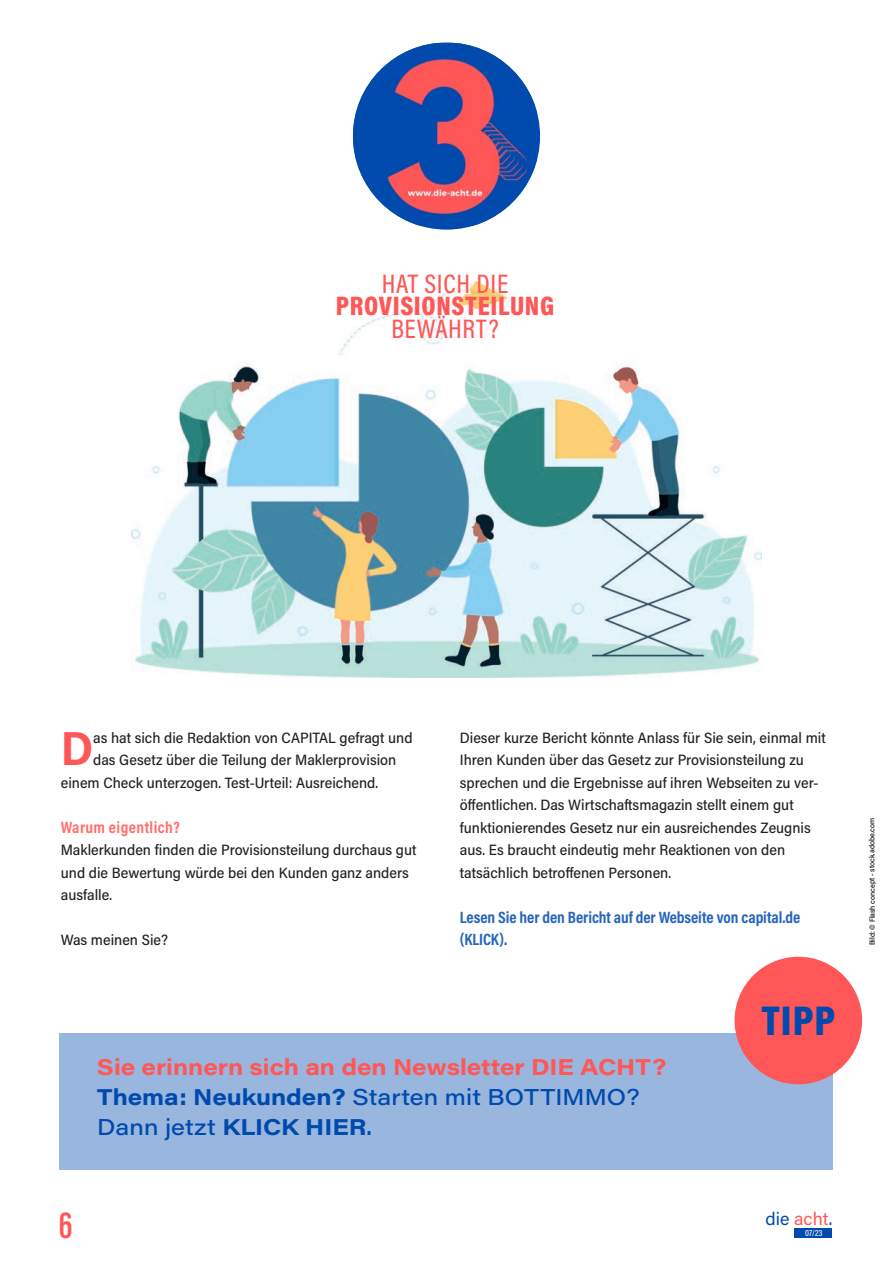
<style>
.page{position:relative;width:893px;height:1263px;background:#fff}
.page>*{position:absolute;margin:0;border:0;box-sizing:border-box;transform-origin:0 0}
.t1{font:700 48px "Acumin Pro Semi Cond";color:#ff5757}
.t2{font:900 42px "Acumin Pro Cond";color:#004aad}
.t3{font:600 39px "Acumin Pro Extra Cond";color:#ff5757}
.t4{font:500 27px "Acumin Pro Cond";letter-spacing:.025em;color:#ff5757}
.t5{font:900 27px "Acumin Pro Cond";letter-spacing:.025em;color:#ff5757}
.t6{font:500 22.5px "Acumin Pro Wide";color:#004aad}
.t7{font:700 22.5px "Acumin Pro Wide";color:#ff5757}
.t8{font:18px "Acumin Pro";color:#004aad}
.t9{font:700 16.5px/22.5px "Acumin Pro Cond";letter-spacing:-.005em;color:#2665b9}
.t10{font:700 16.5px "Acumin Pro Cond";letter-spacing:.025em;color:#ff7070}
.t11{font:500 15px/22.5px "Acumin Pro Semi Cond";color:#231f20}
.t12{font:500 9px "Acumin Pro Cond";color:#fff}
.t13{font:500 7.5px "Acumin Pro Semi Cond";color:#000}
.s1{font-weight:700}
.s2{color:#ff5757}
</style>
<div class="page">
<img style="left:132px;top:281px;width:629px;height:397px">
<div style="left:794px;top:1228px;width:38px;height:10px;background:#004aad"></div>
<img style="left:354px;top:43px;width:182px;height:183px">
<div style="left:59px;top:1033px;width:774px;height:136px;background:#99b7de"></div>
<div style="left:735px;top:957px;width:127px;height:127px;background:#ff5757;border-radius:50%"></div>
<p class="t4" style="left:382px;top:267px;width:128px">HAT SICH DIE</p>
<p class="t5" style="left:336px;top:290px;width:220px">PROVISIONSTEILUNG</p>
<p class="t4" style="left:391px;top:312px;width:109px">BEWÄHRT?</p>
<p class="t1" style="left:61px;top:730px;width:34px">D</p>
<p class="t11" style="left:93px;top:727px;width:321px">as hat sich die Redaktion von CAPITAL gefragt und</p>
<p class="t11" style="left:93px;top:750px;width:305px">das Gesetz über die Teilung der Maklerprovision</p>
<p class="t11" style="left:61px;top:772px;width:319px">einem Check unterzogen. Test-Urteil: Ausreichend.</p>
<p class="t10" style="left:61px;top:821px;width:121px">Warum eigentlich?</p>
<p class="t11" style="left:61px;top:840px;width:357px">Maklerkunden finden die Provisionsteilung durchaus gut und die Bewertung würde bei den Kunden ganz anders ausfalle.</p>
<p class="t11" style="left:61px;top:930px;width:109px">Was meinen Sie?</p>
<p class="t11" style="left:460px;top:727px;width:367px">Dieser kurze Bericht könnte Anlass für Sie sein, einmal mit Ihren Kunden über das Gesetz zur Provisionsteilung zu sprechen und die Ergebnisse auf ihren Webseiten zu ver&shy;öffentlichen. Das Wirtschaftsmagazin stellt einem gut funktionierendes Gesetz nur ein ausreichendes Zeugnis aus. Es braucht eindeutig mehr Reaktionen von den tatsächlich betroffenen Personen.</p>
<p class="t9" style="left:460px;top:907px;width:342px">Lesen Sie her den Bericht auf der Webseite von capital.de (KLICK).</p>
<p class="t2" style="left:761px;top:996px;width:75px">TIPP</p>
<p class="t7" style="left:97px;top:1054px;width:571px">Sie erinnern sich an den Newsletter DIE ACHT?</p>
<p class="t6" style="left:97px;top:1084px;width:544px"><span class="s1">Thema: Neukunden?</span> Starten mit BOTTIMMO?</p>
<p class="t6" style="left:97px;top:1114px;width:276px">Dann jetzt <span class="s1">KLICK HIER</span>.</p>
<p class="t3" style="left:59px;top:1201px;width:15px">6</p>
<p class="t8" style="left:766px;top:1208px;width:68px">die <span class="s2">acht</span>.</p>
<p class="t12" style="left:805px;top:1227px;width:19px">07/23</p>
<p class="t13" style="left:869px;top:945px;width:129px;rotate:-90deg">Bild: © Flash concept - stock.adobe.com</p>
</div>
